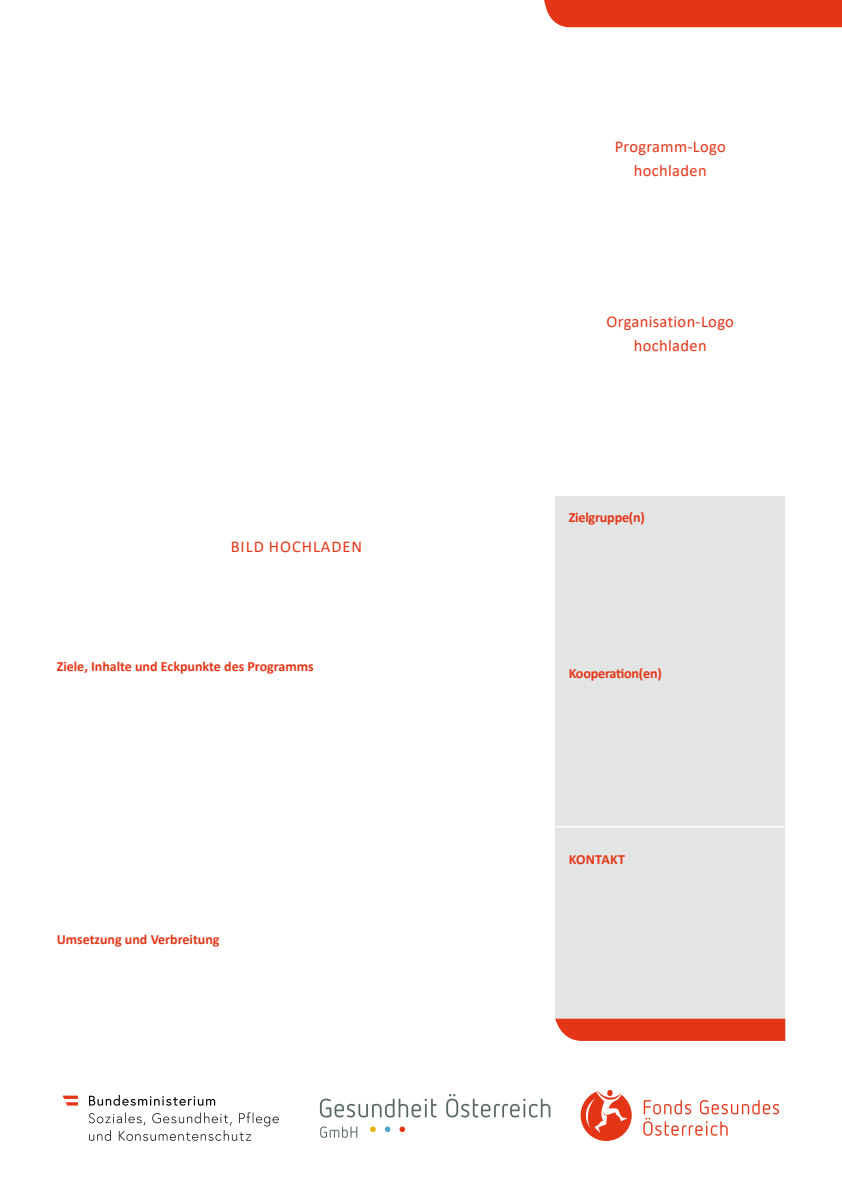
<style>
.page{position:relative;width:842px;height:1192px;background:#fff}
.page>*{position:absolute;margin:0;border:0;box-sizing:border-box;transform-origin:0 0}
.t1{font:16.5px/24px "Calibri";letter-spacing:.02em;color:#e53517;text-align:center}
.t2{font:16.5px "Calibri";letter-spacing:.06em;color:#e53517}
.t3{font:700 14.15px "Calibri";letter-spacing:-.015em;color:#e53517}
.t4{font:700 14px "Calibri";color:#e53517}
.t5{font:700 14px "Calibri";letter-spacing:.02em;color:#e53517}
</style>
<div class="page">
<div style="left:544px;top:0;width:298px;height:27px;background:#e53517"></div>
<div style="left:555px;top:496px;width:230px;height:523px;background:#e3e4e4"></div>
<svg style="left:555px;top:1019px;width:230px;height:22px;background:#e53b1e"></svg>
<hr style="left:555px;top:826px;width:230px;height:2px;background:#fff">
<svg style="left:320px;top:1099px;width:117px;height:18px"></svg>
<svg style="left:446px;top:1094px;width:104px;height:23px"></svg>
<svg style="left:320px;top:1126px;width:37px;height:12px"></svg>
<svg style="left:370px;top:1127px;width:6px;height:5px"></svg>
<svg style="left:385px;top:1127px;width:5px;height:5px"></svg>
<svg style="left:399px;top:1127px;width:6px;height:5px"></svg>
<svg style="left:581px;top:1090px;width:51px;height:51px"></svg>
<svg style="left:643px;top:1100px;width:136px;height:36px"></svg>
<svg style="left:89px;top:1112px;width:190px;height:29px"></svg>
<svg style="left:89px;top:1095px;width:126px;height:11px"></svg>
<svg style="left:63px;top:1096px;width:15px;height:10px"></svg>
<p class="t2" style="left:231px;top:535px;width:133px">BILD HOCHLADEN</p>
<p class="t4" style="left:57px;top:656px;width:259px">Ziele, Inhalte und Eckpunkte des Programms</p>
<p class="t4" style="left:57px;top:929px;width:164px">Umsetzung und Verbreitung</p>
<p class="t1" style="left:615px;top:135px;width:113px">Programm-Logo hochladen</p>
<p class="t1" style="left:606px;top:309px;width:129px">Organisation-Logo hochladen</p>
<p class="t3" style="left:569px;top:507px;width:78px">Zielgruppe(n)</p>
<p class="t3" style="left:569px;top:663px;width:95px">Kooperation(en)</p>
<p class="t5" style="left:569px;top:849px;width:58px">KONTAKT</p>
</div>
